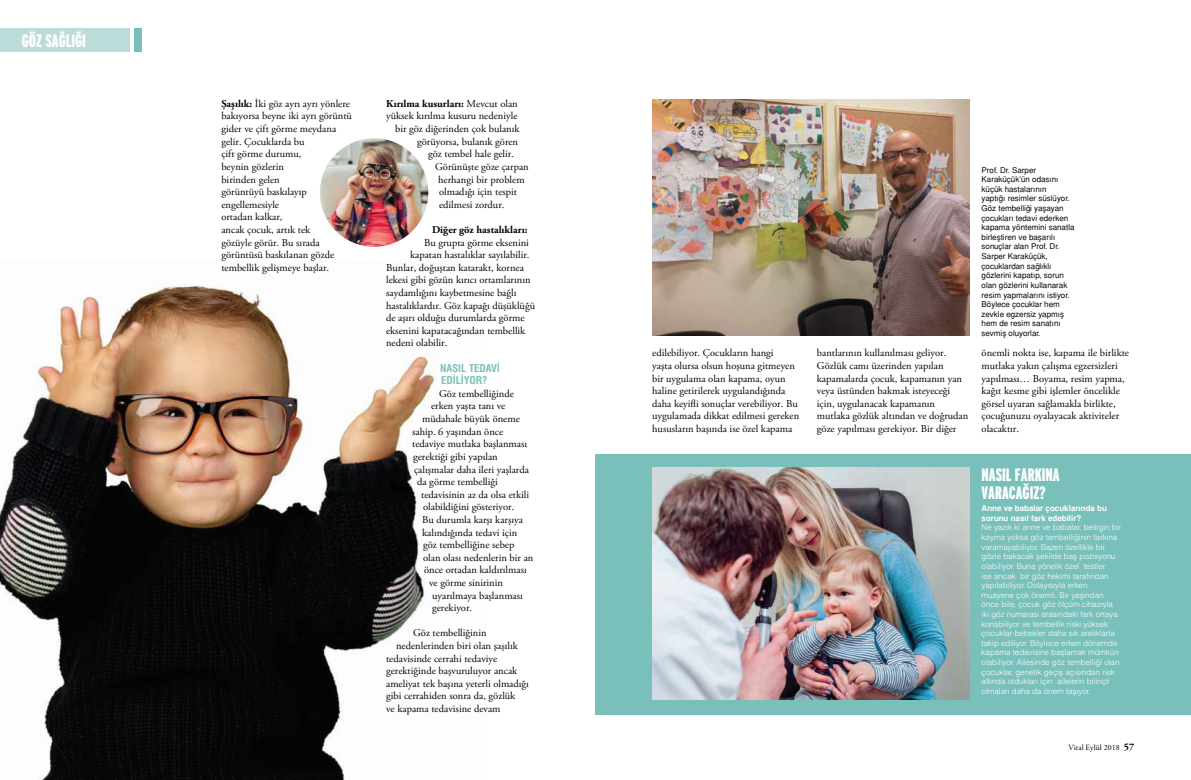
<style>
.page{position:relative;width:1191px;height:780px;background:#fff}
.page>*{position:absolute;margin:0;border:0;box-sizing:border-box;transform-origin:0 0}
.t1{font:900 extra-condensed 18px/18px "Interstate";color:#fff}
.t2{font:10.5px/12.6px "Adobe Garamond Pro";color:#040503}
.t3{font:700 10.5px "Adobe Garamond Pro";color:#040503}
.t4{font:10.5px/12.6px "Helvetica Cond Bold Tr";color:#79c0ba}
.t5{font:8px/9.6px "Helvetica Light Normal Tr";color:#fff}
.t6{font:8px/9.6px "Helvetica Normal Tr";color:#040503}
.t7{font:700 8px/9.6px "Helvetica Tr";color:#fff}
.t8{font:8px "Adobe Garamond Pro";color:#040503}
.s1{font-weight:700}
.s2{font-weight:400}
.s3{font-weight:700;font-size:10px}
</style>
<div class="page">
<div style="left:595px;top:454px;width:596px;height:260px;background:#79c0ba"></div>
<img style="left:652px;top:99px;width:317px;height:237px">
<img style="left:0;top:284px;width:435px;height:496px">
<img style="left:652px;top:467px;width:317px;height:232px">
<img style="left:320px;top:138px;width:108px;height:109px;border-radius:54px">
<div style="left:0;top:28px;width:129px;height:24px;background:#bcdcd9"></div>
<div style="left:134px;top:28px;width:8px;height:24px;background:#79c0ba"></div>
<h1 class="t1" style="left:22px;top:31px;width:66px">GÖZ SAĞLIĞI</h1>
<p class="t2" style="left:221px;top:98px;width:132px"><span class="s1">Şaşılık:</span> İki göz ayrı ayrı yönlere bakıyorsa beyne iki ayrı görüntü gider ve çift görme meydana gelir. Çocuklarda bu<br>çift görme durumu,<br>beynin gözlerin<br>birinden gelen<br>görüntüyü baskılayıp engellemesiyle<br>ortadan kalkar,<br>ancak çocuk, artık tek<br>gözüyle görür. Bu sırada görüntüsü baskılanan gözde tembellik gelişmeye başlar.</p>
<p class="t3" style="left:386px;top:97px;width:133px">Kırılma kusurları: <span class="s2">Mevcut olan</span></p>
<p class="t2" style="left:386px;top:110px;width:133px">yüksek kırılma kusuru nedeniyle</p>
<p class="t2" style="left:395px;top:123px;width:126px">bir göz diğerinden çok bulanık</p>
<p class="t2" style="left:417px;top:135px;width:103px">görüyorsa, bulanık gören</p>
<p class="t2" style="left:428px;top:148px;width:87px">göz tembel hale gelir.</p>
<p class="t2" style="left:435px;top:161px;width:95px">Görünüşte göze çarpan</p>
<p class="t2" style="left:438px;top:173px;width:88px">herhangi bir problem</p>
<p class="t2" style="left:439px;top:186px;width:80px">olmadığı için tespit</p>
<p class="t2" style="left:439px;top:198px;width:67px">edilmesi zordur.</p>
<p class="t3" style="left:432px;top:223px;width:97px">Diğer göz hastalıkları:</p>
<p class="t2" style="left:424px;top:236px;width:106px">Bu grupta görme eksenini</p>
<p class="t2" style="left:410px;top:249px;width:121px">kapatan hastalıklar sayılabilir.</p>
<p class="t2" style="left:386px;top:261px;width:139px">Bunlar, doğuştan katarakt, kornea</p>
<p class="t2" style="left:386px;top:274px;width:146px">lekesi gibi gözün kırıcı ortamlarının</p>
<p class="t2" style="left:386px;top:287px;width:132px">saydamlığını kaybetmesine bağlı</p>
<p class="t2" style="left:386px;top:299px;width:150px">hastalıklardır. Göz kapağı düşüklüğü</p>
<p class="t2" style="left:386px;top:312px;width:140px">de aşırı olduğu durumlarda görme</p>
<p class="t2" style="left:386px;top:324px;width:141px">eksenini kapatacağından tembellik</p>
<p class="t2" style="left:386px;top:337px;width:63px">nedeni olabilir.</p>
<p class="t4" style="left:440px;top:361px;width:61px">NASIL TEDAVİ<br>EDİLİYOR?</p>
<p class="t2" style="left:439px;top:387px;width:76px">Göz tembelliğinde</p>
<p class="t2" style="left:431px;top:400px;width:76px">erken yaşta tanı ve</p>
<p class="t2" style="left:422px;top:413px;width:99px">müdahale büyük öneme</p>
<p class="t2" style="left:412px;top:425px;width:93px">sahip. 6 yaşından önce</p>
<p class="t2" style="left:412px;top:438px;width:117px">tedaviye mutlaka başlanması</p>
<p class="t2" style="left:413px;top:450px;width:86px">gerektiği gibi yapılan</p>
<p class="t2" style="left:414px;top:463px;width:116px">çalışmalar daha ileri yaşlarda</p>
<p class="t2" style="left:417px;top:476px;width:82px">da görme tembelliği</p>
<p class="t2" style="left:421px;top:488px;width:110px">tedavisinin az da olsa etkili</p>
<p class="t2" style="left:423px;top:501px;width:93px">olabildiğini gösteriyor.</p>
<p class="t2" style="left:422px;top:513px;width:102px">Bu durumla karşı karşıya</p>
<p class="t2" style="left:422px;top:526px;width:97px">kalındığında tedavi için</p>
<p class="t2" style="left:423px;top:539px;width:93px">göz tembelliğine sebep</p>
<p class="t2" style="left:423px;top:551px;width:112px">olan olası nedenlerin bir an</p>
<p class="t2" style="left:424px;top:564px;width:104px">önce ortadan kaldırılması</p>
<p class="t2" style="left:429px;top:576px;width:75px">ve görme sinirinin</p>
<p class="t2" style="left:432px;top:589px;width:92px">uyarılmaya başlanması</p>
<p class="t2" style="left:432px;top:602px;width:42px">gerekiyor.</p>
<p class="t2" style="left:413px;top:627px;width:75px">Göz tembelliğinin</p>
<p class="t2" style="left:396px;top:639px;width:123px">nedenlerinden biri olan şaşılık</p>
<p class="t2" style="left:386px;top:652px;width:113px">tedavisinde cerrahi tedaviye</p>
<p class="t2" style="left:386px;top:665px;width:133px">gerektiğinde başvuruluyor ancak</p>
<p class="t2" style="left:386px;top:677px;width:144px">ameliyat tek başına yeterli olmadığı</p>
<p class="t2" style="left:386px;top:690px;width:131px">gibi cerrahiden sonra da, gözlük</p>
<p class="t2" style="left:386px;top:702px;width:116px">ve kapama tedavisine devam</p>
<p class="t6" style="left:981px;top:165px;width:94px">Prof. Dr. Sarper<br>Karaküçük’ün odasını küçük hastalarının<br>yaptığı resimler süslüyor.<br>Göz tembelliği yaşayan çocukları tedavi ederken kapama yöntemini sanatla birleştiren ve başarılı sonuçlar alan Prof. Dr.<br>Sarper Karaküçük, çocuklardan sağlıklı gözlerini kapatıp, sorun olan gözlerini kullanarak resim yapmalarını istiyor.<br>Böylece çocuklar hem zevkle egzersiz yapmış hem de resim sanatını sevmiş oluyorlar.</p>
<p class="t2" style="left:652px;top:347px;width:148px">edilebiliyor. Çocukların hangi<br>yaşta olursa olsun hoşuna gitmeyen bir uygulama olan kapama, oyun haline getirilerek uygulandığında daha keyifli sonuçlar verebiliyor. Bu uygulamada dikkat edilmesi gereken hususların başında ise özel kapama</p>
<p class="t2" style="left:817px;top:347px;width:153px">bantlarının kullanılması geliyor.<br>Gözlük camı üzerinden yapılan kapamalarda çocuk, kapamanın yan veya üstünden bakmak isteyeceği için, uygulanacak kapamanın mutlaka gözlük altından ve doğrudan göze yapılması gerekiyor. Bir diğer</p>
<p class="t2" style="left:981px;top:347px;width:149px">önemli nokta ise, kapama ile birlikte mutlaka yakın çalışma egzersizleri yapılması… Boyama, resim yapma, kağıt kesme gibi işlemler öncelikle görsel uyaran sağlamakla birlikte, çocuğunuzu oyalayacak aktiviteler olacaktır.</p>
<h1 class="t1" style="left:981px;top:465px;width:79px">NASIL FARKINA<br>VARACAĞIZ?</h1>
<p class="t7" style="left:981px;top:503px;width:127px">Anne ve babalar çocuklarında bu sorunu nasıl fark edebilir?</p>
<p class="t5" style="left:981px;top:522px;width:141px">Ne yazık ki anne ve babalar, belirgin bir kayma yoksa göz tembelliğinin farkına varamayabiliyor. Bazen özellikle bir gözle bakacak şekilde baş pozisyonu olabiliyor. Buna yönelik özel testler<br>ise ancak bir göz hekimi tarafından yapılabiliyor. Dolayısıyla erken muayene çok önemli. Bir yaşından önce bile, çocuk göz ölçüm cihazıyla iki göz numarası arasındaki fark ortaya konabiliyor ve tembellik riski yüksek çocuklar-bebekler daha sık aralıklarla takip ediliyor. Böylece erken dönemde kapama tedavisine başlamak mümkün olabiliyor. Ailesinde göz tembelliği olan çocuklar, genetik geçiş açısından risk altında oldukları için ailelerin bilinçli olmaları daha da önem taşıyor.</p>
<p class="t8" style="left:1068px;top:743px;width:67px">Vital Eylül 2018 <span class="s3">57</span></p>
</div>
